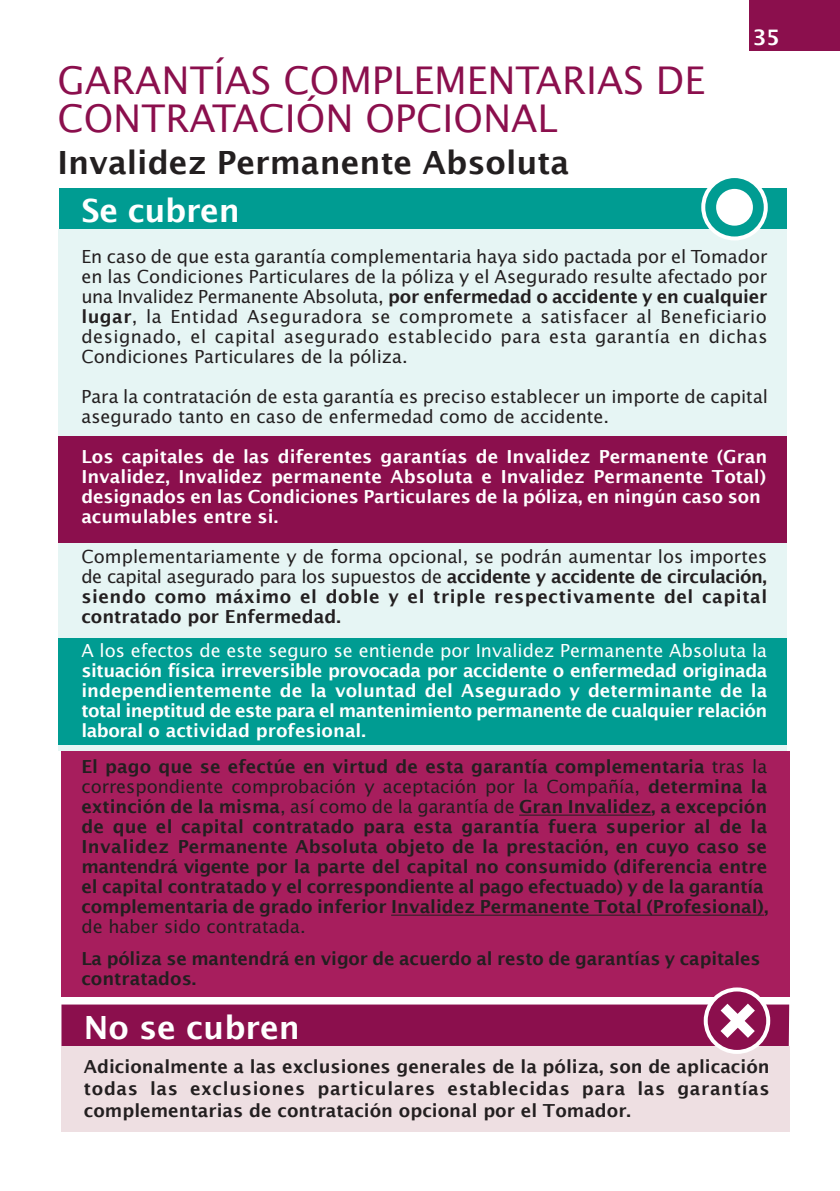
<style>
.page{position:relative;width:840px;height:1191px;background:#fff}
.page>*{position:absolute;margin:0;border:0;box-sizing:border-box;transform-origin:0 0}
.t1{font:38px/38px "Lucida Sans";color:#8b0f4d}
.t2{font:600 32px "Lucida Sans";color:#231f20}
.t3{font:600 32px "Lucida Sans";color:#fff}
.t4{font:600 21.4px "Lucida Sans";color:#fff}
.t5{font:600 18px/20px "Lucida Sans";color:#231f20;text-align:justify}
.t6{font:18px/20px "Lucida Sans";color:#231f20;text-align:justify}
.t7{font:600 18px/20px "Lucida Sans";color:#fff}
.t8{font:18px "Lucida Sans";color:#fff}
.s1{font-weight:600}
.s2{font-weight:400}
</style>
<div class="page">
<div style="left:61px;top:751px;width:727px;height:245px;background:#a71e5d"></div>
<div style="left:59px;top:188px;width:727px;height:236px;background:#009c92"></div>
<div style="left:59px;top:230px;width:727px;height:521px;background:#e6f5f4"></div>
<div style="left:59px;top:638px;width:727px;height:107px;background:#009c92"></div>
<div style="left:59px;top:436px;width:727px;height:107px;background:#8b0f4d"></div>
<hr style="left:519px;top:814px;width:132px;height:1px;background:#231f20">
<hr style="left:391px;top:914px;width:372px;height:1px;background:#231f20">
<div style="left:715px;top:146px;width:37px;height:37px;border:4px solid #fff;border-radius:50%"></div>
<svg style="left:702px;top:176px;width:63px;height:62px"></svg>
<div style="left:700px;top:174px;width:67px;height:66px;border:4px solid #fff;border-radius:50%"></div>
<div style="left:717px;top:191px;width:33px;height:33px;background:#fff;border-radius:50%"></div>
<div style="left:715px;top:189px;width:37px;height:37px;border:4px solid #fff;border-radius:50%"></div>
<div style="left:61px;top:1046px;width:727px;height:86px;background:#eedfe2"></div>
<svg style="left:705px;top:989px;width:62px;height:63px"></svg>
<div style="left:703px;top:987px;width:66px;height:67px;border:4px solid #fff;border-radius:50%"></div>
<svg style="left:61px;top:1003px;width:727px;height:47px;background:#9a2f64"></svg>
<div style="left:748px;top:0;width:91px;height:51px;background:#8b0f4d"></div>
<h1 class="t1" style="left:57px;top:60px;width:648px">GARANTÍAS COMPLEMENTARIAS DE<br>CONTRATACIÓN OPCIONAL</h1>
<h2 class="t2" style="left:57px;top:144px;width:513px">Invalidez Permanente Absoluta</h2>
<p class="t4" style="left:752px;top:25px;width:29px">35</p>
<h2 class="t3" style="left:81px;top:193px;width:160px">Se cubren</h2>
<p class="t6" style="left:81px;top:246px;width:687px">En caso de que esta garantía complementaria haya sido pactada por el Tomador en las Condiciones Particulares de la póliza y el Asegurado resulte afectado por una Invalidez Permanente Absoluta, <span class="s1">por enfermedad o accidente y en cualquier lugar</span>, la Entidad Aseguradora se compromete a satisfacer al Beneficiario designado, el capital asegurado establecido para esta garantía en dichas Condiciones Particulares de la póliza.</p>
<p class="t6" style="left:81px;top:386px;width:688px">Para la contratación de esta garantía es preciso establecer un importe de capital asegurado tanto en caso de enfermedad como de accidente.</p>
<p class="t7" style="left:81px;top:447px;width:687px">Los capitales de las diferentes garantías de Invalidez Permanente (Gran Invalidez, Invalidez permanente Absoluta e Invalidez Permanente Total) designados en las Condiciones Particulares de la póliza, en ningún caso son acumulables entre si.</p>
<p class="t5" style="left:81px;top:547px;width:687px"><span class="s2">Complementariamente y de forma opcional, se podrán aumentar los importes de capital asegurado para los supuestos de</span> accidente y accidente de circulación, siendo como máximo el doble y el triple respectivamente del capital contratado por Enfermedad.</p>
<p class="t8" style="left:81px;top:639px;width:687px">A los efectos de este seguro se entiende por Invalidez Permanente Absoluta la</p>
<p class="t7" style="left:81px;top:661px;width:687px;text-align:justify">situación física irreversible provocada por accidente o enfermedad originada independientemente de la voluntad del Asegurado y determinante de la total ineptitud de este para el mantenimiento permanente de cualquier relación laboral o actividad profesional.</p>
<p class="t5" style="left:81px;top:757px;width:688px;text-align:left">El pago que se efectúe en virtud de esta garantía complementaria <span class="s2">tras la correspondiente comprobación y aceptación por la Compañía,</span> determina la extinción de la misma<span class="s2">, así como de la garantía de</span> Gran Invalidez, a excepción de que el capital contratado para esta garantía fuera superior al de la Invalidez Permanente Absoluta objeto de la prestación, en cuyo caso se mantendrá vigente por la parte del capital no consumido (diferencia entre el capital contratado y el correspondiente al pago efectuado) y de la garantía complementaria de grado inferior Invalidez Permanente Total (Profesional),</p>
<p class="t6" style="left:81px;top:916px;width:226px">de haber sido contratada.</p>
<p class="t5" style="left:81px;top:949px;width:680px">La póliza se mantendrá en vigor de acuerdo al resto de garantías y capitales contratados.</p>
<h2 class="t3" style="left:84px;top:1009px;width:217px">No se cubren</h2>
<p class="t5" style="left:84px;top:1056px;width:687px;line-height:22px">Adicionalmente a las exclusiones generales de la póliza, son de aplicación todas las exclusiones particulares establecidas para las garantías complementarias de contratación opcional por el Tomador.</p>
</div>
